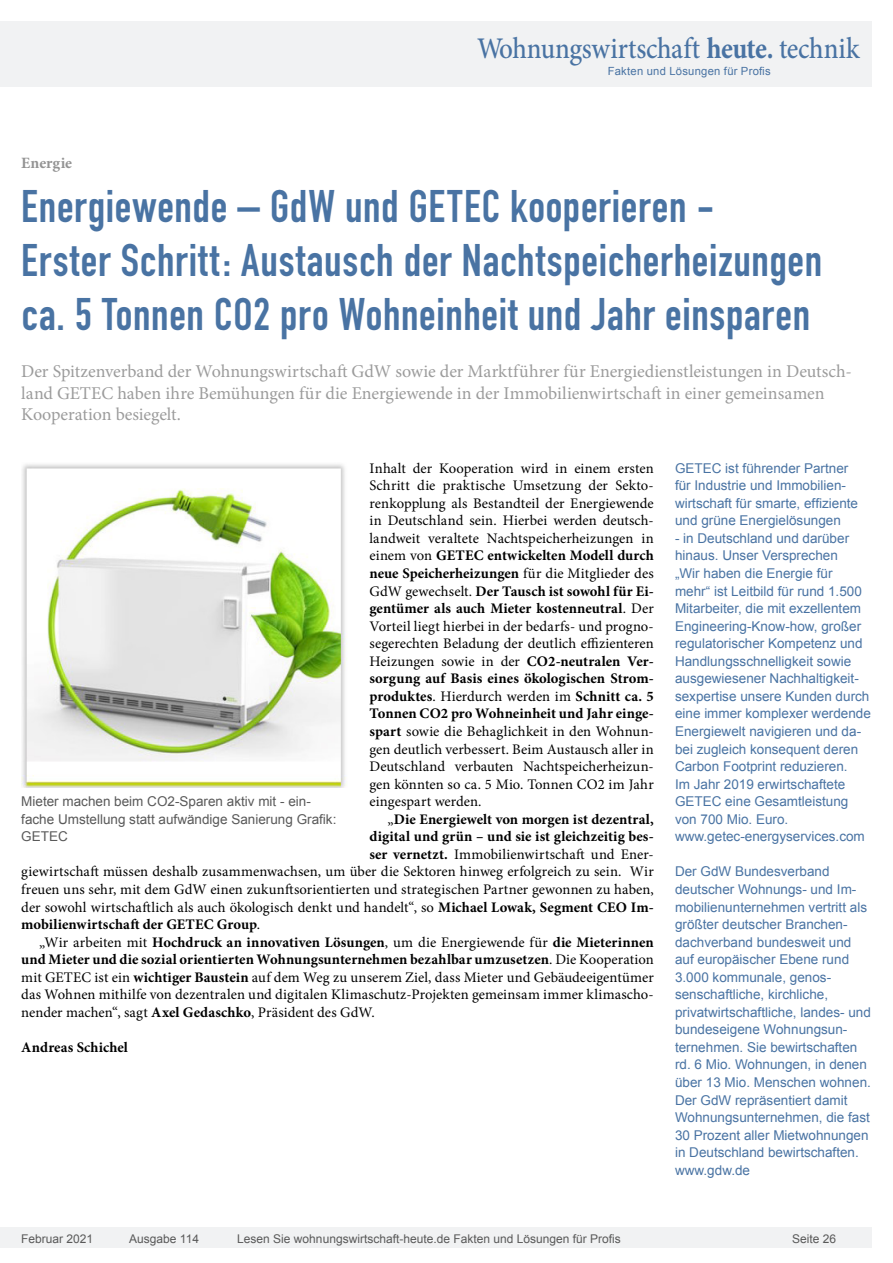
<style>
.page{position:relative;width:893px;height:1263px;background:#fff}
.page>*{position:absolute;margin:0;border:0;box-sizing:border-box;transform-origin:0 0}
.Überschrift_Groß{font:45px/54px "DIN Engschrift";letter-spacing:.015em;color:#4973a3}
.t1{font:500 30px "Minion Pro";letter-spacing:-.01em;color:#4973a3;scale:.9 1}
.Anlesetext{font:18px/21.6px "Minion Pro";letter-spacing:-.005em;color:#9c9c9c}
.Kategorie{font:700 15.75px "Minion Pro";color:#939393}
.Fließtext_erste_Zeil{font:14.7px/17.5px "Minion Pro";letter-spacing:.005em;color:#000;text-align:justify}
.Fliesstext{font:14.7px/17.5px "Minion Pro";letter-spacing:.005em;color:#000;text-align:justify}
.Fliesstext-2{font:700 14.7px "Minion Pro";letter-spacing:.005em;color:#000}
.AUTOR{font:700 14.7px "Minion Pro";letter-spacing:.01em;color:#000}
.Info{font:13.5px/17.5px "Arial";color:#4973a3}
.Bildunterschrift{font:13.5px/17.5px "Arial";color:#595959}
.t2{font:12px "Arial";color:#595959}
.t3{font:11.25px "Arial";letter-spacing:.025em;color:#4973a3}
.s1{font-weight:700}
.s2{font-weight:400}
</style>
<div class="page">
<div style="left:0;top:1227px;width:872px;height:20px;background:#f1f2f3"></div>
<div style="left:0;top:21px;width:872px;height:66px;background:#f1f2f3"></div>
<img style="left:21px;top:464px;width:326px;height:323px">
<h2 class="t1" style="left:477px;top:28px;width:426px">Wohnungswirtschaft <span class="s1">heute.</span> technik</h2>
<p class="t3" style="left:608px;top:63px;width:165px">Fakten und Lösungen für Profis</p>
<p class="Kategorie" style="left:21px;top:152px;width:52px">Energie</p>
<p class="Überschrift_Groß" style="left:21px;top:180px;width:695px">Energiewende – GdW und GETEC kooperieren -</p>
<p class="Überschrift_Groß" style="left:21px;top:234px;width:802px">Erster Schritt: Austausch der Nachtspeicherheizungen ca. 5 Tonnen CO2 pro Wohneinheit und Jahr einsparen</p>
<p class="Anlesetext" style="left:21px;top:361px;width:832px">Der Spitzenverband der Wohnungswirtschaft GdW sowie der Marktführer für Energiedienstleistungen in Deutsch&shy;land GETEC haben ihre Bemühungen für die Energiewende in der Immobilienwirtschaft in einer gemeinsamen<br>Kooperation besiegelt.</p>
<p class="Info" style="left:675px;top:459px;width:185px">GETEC ist führender Partner für Industrie und Immobilien&shy;wirtschaft für smarte, effiziente und grüne Energielösungen</p>
<p class="Info" style="left:675px;top:529px;width:197px">- in Deutschland und darüber hinaus. Unser Versprechen<br>„Wir haben die Energie für mehr“ ist Leitbild für rund 1.500<br>Mitarbeiter, die mit exzellentem<br>Engineering-Know-how, großer regulatorischer Kompetenz und<br>Handlungsschnelligkeit sowie ausgewiesener Nachhaltigkeit&shy;sexpertise unsere Kunden durch eine immer komplexer werdende<br>Energiewelt navigieren und da&shy;bei zugleich konsequent deren<br>Carbon Footprint reduzieren.<br>Im Jahr 2019 erwirtschaftete<br>GETEC eine Gesamtleistung von 700 Mio. Euro.</p>
<p class="Info" style="left:675px;top:828px;width:191px">www.getec-energyservices.com</p>
<p class="Info" style="left:675px;top:863px;width:197px">Der GdW Bundesverband deutscher Wohnungs- und Im&shy;mobilienunternehmen vertritt als größter deutscher Branchen&shy;dachverband bundesweit und auf europäischer Ebene rund<br>3.000 kommunale, genos&shy;senschaftliche, kirchliche, privatwirtschaftliche, landes- und bundeseigene Wohnungsun&shy;ternehmen. Sie bewirtschaften rd. 6 Mio. Wohnungen, in denen über 13 Mio. Menschen wohnen.<br>Der GdW repräsentiert damit<br>Wohnungsunternehmen, die fast<br>30 Prozent aller Mietwohnungen in Deutschland bewirtschaften. www.gdw.de</p>
<p class="Fließtext_erste_Zeil" style="left:369px;top:459px;width:286px">Inhalt der Kooperation wird in einem ersten Schritt die praktische Umsetzung der Sekto&shy;renkopplung als Bestandteil der Energiewende in Deutschland sein. Hierbei werden deutsch&shy;landweit veraltete Nachtspeicherheizungen in einem von <span class="s1">GETEC entwickelten Modell durch neue Speicherheizungen</span> für die Mitglieder des GdW gewechselt. <span class="s1">Der Tausch ist sowohl für Ei&shy;gentümer als auch Mieter kostenneutral</span>. Der Vorteil liegt hierbei in der bedarfs- und progno&shy;segerechten Beladung der deutlich effizienteren Heizungen sowie in der <span class="s1">CO2-neutralen Ver&shy;sorgung auf Basis eines ökologischen Strom&shy;produktes</span>. Hierdurch werden im <span class="s1">Schnitt ca. 5<br>Tonnen CO2 pro Wohneinheit und Jahr einge&shy;spart</span> sowie die Behaglichkeit in den Wohnun&shy;gen deutlich verbessert. Beim Austausch aller in Deutschland verbauten Nachtspeicherheizun&shy;gen könnten so ca. 5 Mio. Tonnen CO2 im Jahr eingespart werden.</p>
<p class="Fliesstext-2" style="left:387px;top:809px;width:268px"><span class="s2">„</span>Die Energiewelt von morgen ist dezentral,</p>
<p class="Fliesstext-2" style="left:369px;top:826px;width:286px">digital und grün – und sie ist gleichzeitig bes-</p>
<p class="Fliesstext" style="left:369px;top:845px;width:286px"><span class="s1">ser vernetzt.</span> Immobilienwirtschaft und Ener-</p>
<p class="Fliesstext" style="left:21px;top:863px;width:634px">giewirtschaft müssen deshalb zusammenwachsen, um über die Sektoren hinweg erfolgreich zu sein. Wir</p>
<p class="Fliesstext" style="left:21px;top:880px;width:634px">freuen uns sehr, mit dem GdW einen zukunftsorientierten und strategischen Partner gewonnen zu haben,</p>
<p class="Fliesstext" style="left:21px;top:898px;width:634px">der sowohl wirtschaftlich als auch ökologisch denkt und handelt“, so <span class="s1">Michael Lowak, Segment CEO Im-</span></p>
<p class="Fliesstext-2" style="left:21px;top:914px;width:240px">mobilienwirtschaft der GETEC Group<span class="s2">.</span></p>
<p class="Fliesstext" style="left:21px;top:933px;width:634px;text-indent:18px">„Wir arbeiten mit <span class="s1">Hochdruck an innovativen Lösungen</span>, um die Energiewende für <span class="s1">die Mieterinnen und Mieter und die sozial orientierten Wohnungsunternehmen bezahlbar umzusetzen</span>. Die Kooperation mit GETEC ist ein <span class="s1">wichtiger Baustein</span> auf dem Weg zu unserem Ziel, dass Mieter und Gebäudeeigentümer das Wohnen mithilfe von dezentralen und digitalen Klimaschutz-Projekten gemeinsam immer klimascho&shy;nender machen“, sagt <span class="s1">Axel Gedaschko</span>, Präsident des GdW.</p>
<p class="AUTOR" style="left:21px;top:1037px;width:108px">Andreas Schichel</p>
<p class="Bildunterschrift" style="left:21px;top:793px;width:317px">Mieter machen beim CO2-Sparen aktiv mit - ein&shy;fache Umstellung statt aufwändige Sanierung Grafik:<br>GETEC</p>
<p class="t2" style="left:21px;top:1230px;width:74px">Februar 2021</p>
<p class="t2" style="left:129px;top:1230px;width:71px">Ausgabe 114</p>
<p class="t2" style="left:237px;top:1230px;width:385px">Lesen Sie wohnungswirtschaft-heute.de Fakten und Lösungen für Profis</p>
<p class="t2" style="left:792px;top:1231px;width:46px">Seite 26</p>
</div>
